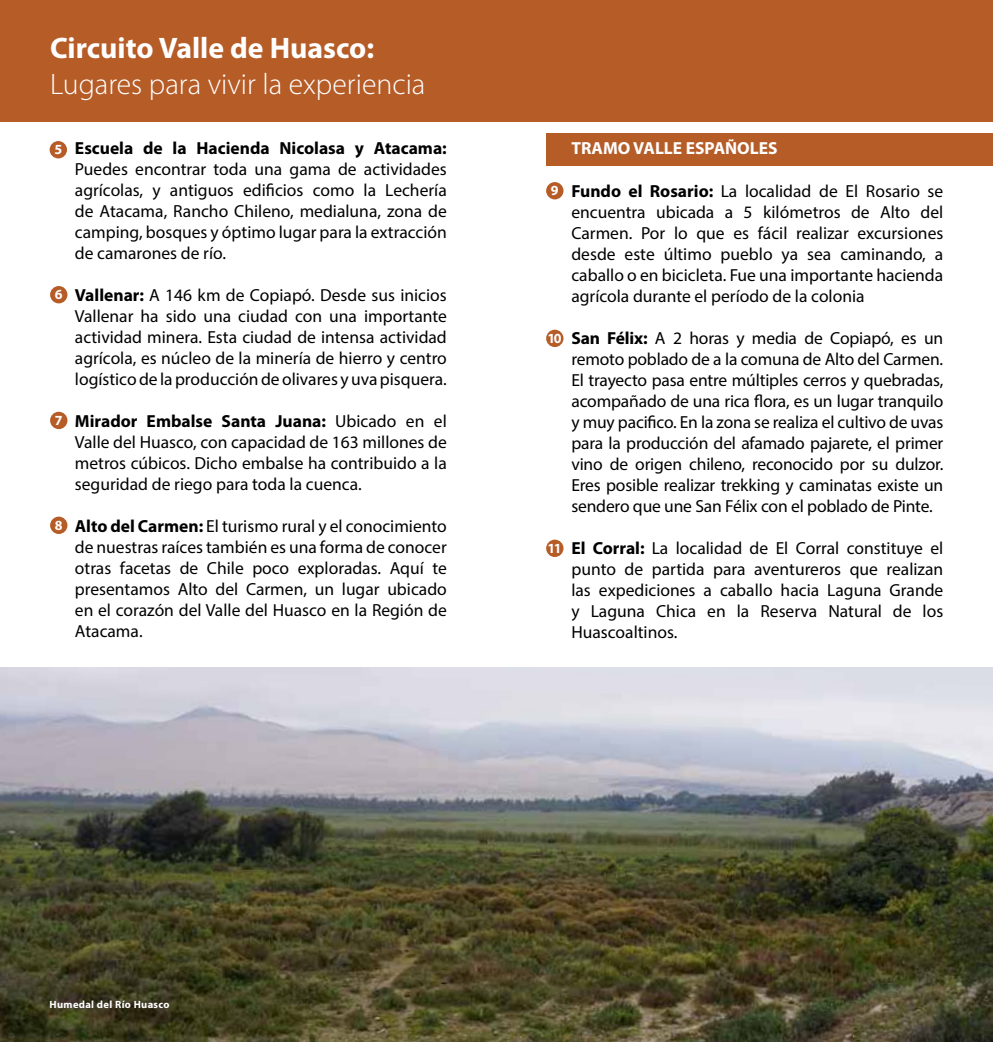
<style>
.page{position:relative;width:993px;height:1042px;background:#fff}
.page>*{position:absolute;margin:0;border:0;box-sizing:border-box;transform-origin:0 0}
.t1{font:300 29.75px "Myriad Pro";color:#fff}
.t2{font:700 29.75px "Myriad Pro";color:#fff}
.t3{font:17.5px/21px "Myriad Pro";color:#000;text-align:justify}
.t4{font:700 17.5px "Myriad Pro";color:#000}
.t5{font:700 17.5px "Myriad Pro";color:#fff}
.t6{font:700 14px "Myriad Pro";color:#fff}
.t7{font:700 10.5px "Myriad Pro";letter-spacing:.03em;color:#fff}
.s1{font-weight:700}
</style>
<div class="page">
<div style="left:0;top:0;width:992px;height:122px;background:#b65c27"></div>
<div style="left:546px;top:134px;width:446px;height:32px;background:#b65c27"></div>
<div style="left:50px;top:141px;width:17px;height:17px;background:#b65c27;border-radius:50%"></div>
<div style="left:546px;top:182px;width:17px;height:17px;background:#b65c27;border-radius:50%"></div>
<div style="left:546px;top:330px;width:17px;height:17px;background:#b65c27;border-radius:50%"></div>
<div style="left:546px;top:540px;width:17px;height:17px;background:#b65c27;border-radius:50%"></div>
<div style="left:50px;top:286px;width:17px;height:17px;background:#b65c27;border-radius:50%"></div>
<div style="left:50px;top:412px;width:17px;height:17px;background:#b65c27;border-radius:50%"></div>
<div style="left:50px;top:517px;width:17px;height:17px;background:#b65c27;border-radius:50%"></div>
<img style="left:0;top:667px;width:992px;height:375px">
<h1 class="t2" style="left:50px;top:29px;width:325px">Circuito Valle de Huasco:</h1>
<h1 class="t1" style="left:50px;top:67px;width:377px">Lugares para vivir la experiencia</h1>
<p class="t6" style="left:54px;top:140px;width:9px">5</p>
<p class="t6" style="left:55px;top:285px;width:9px">6</p>
<p class="t6" style="left:55px;top:411px;width:9px">7</p>
<p class="t6" style="left:55px;top:516px;width:9px">8</p>
<p class="t4" style="left:75px;top:137px;width:373px">Escuela de la Hacienda Nicolasa y Atacama:</p>
<p class="t3" style="left:75px;top:159px;width:373px">Puedes encontrar toda una gama de actividades agrícolas, y antiguos edificios como la Lechería de Atacama, Rancho Chileno, medialuna, zona de camping, bosques y óptimo lugar para la extracción de camarones de río.</p>
<p class="t3" style="left:75px;top:285px;width:373px"><span class="s1">Vallenar:</span> A 146 km de Copiapó. Desde sus inicios Vallenar ha sido una ciudad con una importante actividad minera. Esta ciudad de intensa actividad agrícola, es núcleo de la minería de hierro y centro logístico de la producción de olivares y uva pisquera.</p>
<p class="t3" style="left:75px;top:411px;width:373px"><span class="s1">Mirador Embalse Santa Juana:</span> Ubicado en el Valle del Huasco, con capacidad de 163 millones de metros cúbicos. Dicho embalse ha contribuido a la seguridad de riego para toda la cuenca.</p>
<p class="t3" style="left:75px;top:516px;width:373px"><span class="s1">Alto del Carmen:</span> El turismo rural y el conocimiento de nuestras raíces también es una forma de conocer otras facetas de Chile poco exploradas. Aquí te presentamos Alto del Carmen, un lugar ubicado en el corazón del Valle del Huasco en la Región de Atacama.</p>
<p class="t6" style="left:550px;top:181px;width:9px">9</p>
<p class="t6" style="left:547px;top:329px;width:16px">10</p>
<p class="t6" style="left:547px;top:539px;width:16px">11</p>
<p class="t5" style="left:571px;top:137px;width:208px">TRAMO VALLE ESPAÑOLES</p>
<p class="t3" style="left:571px;top:180px;width:373px"><span class="s1">Fundo el Rosario:</span> La localidad de El Rosario se encuentra ubicada a 5 kilómetros de Alto del Carmen. Por lo que es fácil realizar excursiones desde este último pueblo ya sea caminando, a caballo o en bicicleta. Fue una importante hacienda agrícola durante el período de la colonia</p>
<p class="t3" style="left:571px;top:327px;width:373px"><span class="s1">San Félix:</span> A 2 horas y media de Copiapó, es un remoto poblado de a la comuna de Alto del Carmen.<br>El trayecto pasa entre múltiples cerros y quebradas, acompañado de una rica flora, es un lugar tranquilo y muy pacifico. En la zona se realiza el cultivo de uvas para la producción del afamado pajarete, el primer vino de origen chileno, reconocido por su dulzor.<br>Eres posible realizar trekking y caminatas existe un sendero que une San Félix con el poblado de Pinte.</p>
<p class="t3" style="left:571px;top:537px;width:373px"><span class="s1">El Corral:</span> La localidad de El Corral constituye el punto de partida para aventureros que realizan las expediciones a caballo hacia Laguna Grande y Laguna Chica en la Reserva Natural de los Huascoaltinos.</p>
<p class="t7" style="left:50px;top:998px;width:121px">Humedal del Río Huasco</p>
</div>
